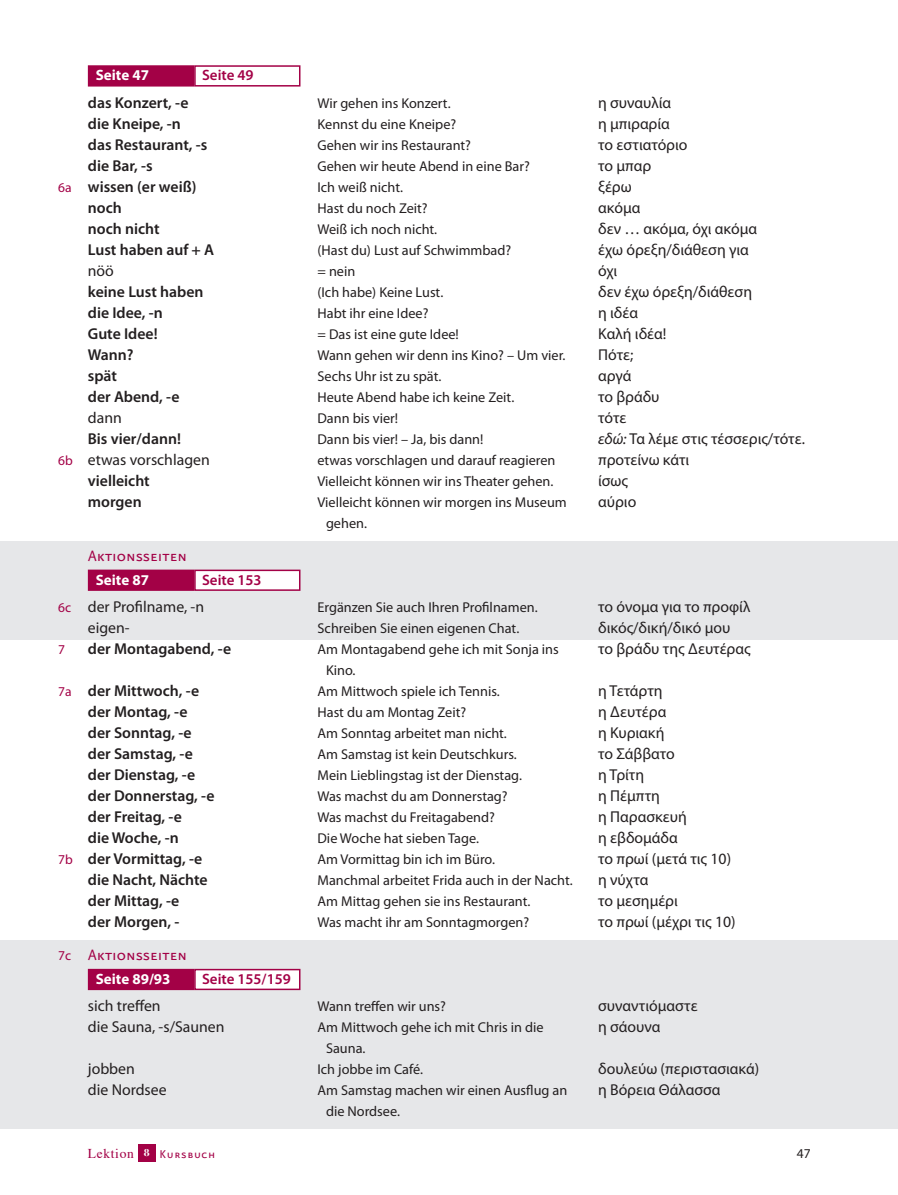
<style>
.page{position:relative;width:898px;height:1195px;background:#fff}
.page>*{position:absolute;margin:0;border:0;box-sizing:border-box;transform-origin:0 0}
.t1{font:18px "Eureka Sans Regular Caps";color:#a30146}
.t2{font:15.75px/21px "Myriad Pro";color:#231f20}
.t3{font:600 15.75px/21px "Myriad Pro";color:#231f20}
.t4{font:600 15px "Myriad Pro";color:#a30146}
.t5{font:700 15px "Myriad Pro";color:#fff}
.t6{font:14.25px "Myriad Pro";color:#231f20}
.t7{font:13.5px "Eureka Sans Regular Caps";letter-spacing:.05em;color:#a30146}
.t8{font:13.5px "Myriad Pro";color:#231f20}
.t9{font:13.5px "Myriad Pro";color:#a30146}
.s1{font-weight:400;font-size:13.5px;color:#a30146}
.s2{font-size:13.5px;color:#a30146}
.s3{font-family:"Myriad Pro";font-size:13.5px}
.s4{font-style:italic}
.s5{font-family:"Times"}
</style>
<div class="page">
<div style="left:0;top:541px;width:898px;height:98px;background:#e6e7e9"></div>
<div style="left:0;top:940px;width:898px;height:188px;background:#e6e7e9"></div>
<div style="left:89px;top:66px;width:104px;height:20px;background:#a30146"></div>
<div style="left:88px;top:65px;width:106px;height:22px;border:2px solid #a30146"></div>
<div style="left:194px;top:65px;width:106px;height:22px;border:2px solid #a30146"></div>
<div style="left:89px;top:570px;width:104px;height:20px;background:#a30146"></div>
<div style="left:88px;top:569px;width:106px;height:22px;border:2px solid #a30146"></div>
<div style="left:195px;top:570px;width:105px;height:20px;background:#fff"></div>
<div style="left:194px;top:569px;width:106px;height:22px;border:2px solid #a30146"></div>
<div style="left:89px;top:969px;width:104px;height:20px;background:#a30146"></div>
<div style="left:88px;top:968px;width:106px;height:22px;border:2px solid #a30146"></div>
<div style="left:195px;top:969px;width:105px;height:20px;background:#fff"></div>
<div style="left:194px;top:968px;width:106px;height:22px;border:2px solid #a30146"></div>
<div style="left:138px;top:1144px;width:17px;height:17px;background:#a30146"></div>
<p class="t5" style="left:96px;top:67px;width:55px">Seite 47</p>
<p class="t4" style="left:202px;top:67px;width:53px">Seite 49</p>
<p class="t3" style="left:88px;top:92px;width:102px">das Konzert, -e</p>
<p class="t3" style="left:88px;top:113px;width:95px">die Kneipe, -n</p>
<p class="t3" style="left:88px;top:134px;width:121px">das Restaurant, -s</p>
<p class="t3" style="left:88px;top:155px;width:66px">die Bar, -s</p>
<p class="t3" style="left:58px;top:176px;width:140px"><span class="s1">6a</span> wissen (er weiß)</p>
<p class="t3" style="left:88px;top:197px;width:35px">noch</p>
<p class="t3" style="left:88px;top:218px;width:73px">noch nicht</p>
<p class="t3" style="left:88px;top:239px;width:128px">Lust haben auf + A</p>
<p class="t2" style="left:88px;top:260px;width:28px">nöö</p>
<p class="t3" style="left:88px;top:281px;width:117px">keine Lust haben die Idee, -n<br>Gute Idee!<br>Wann?<br>spät<br>der Abend, -e</p>
<p class="t2" style="left:88px;top:407px;width:35px">dann</p>
<p class="t3" style="left:88px;top:428px;width:95px">Βis vier/dann!</p>
<p class="t2" style="left:58px;top:449px;width:153px"><span class="s2">6b</span> etwas vorschlagen</p>
<p class="t3" style="left:88px;top:470px;width:63px">vielleicht</p>
<p class="t3" style="left:88px;top:491px;width:55px">morgen</p>
<p class="t1" style="left:88px;top:547px;width:101px">Aktionsseiten</p>
<p class="t5" style="left:96px;top:571px;width:55px">Seite 87</p>
<p class="t4" style="left:202px;top:571px;width:61px">Seite 153</p>
<p class="t2" style="left:88px;top:596px;width:118px;text-indent:-30px"><span class="s2">6c</span> der Profilname, -n eigen-</p>
<p class="t9" style="left:58px;top:642px;width:8px">7</p>
<p class="t3" style="left:88px;top:638px;width:145px">der Montagabend, -e</p>
<p class="t3" style="left:58px;top:680px;width:143px"><span class="s1">7a</span> der Mittwoch, -e</p>
<p class="t3" style="left:88px;top:701px;width:101px">der Montag, -e</p>
<p class="t3" style="left:88px;top:722px;width:105px">der Sonntag, -e</p>
<p class="t3" style="left:88px;top:743px;width:106px">der Samstag, -e</p>
<p class="t3" style="left:88px;top:764px;width:109px">der Dienstag, -e</p>
<p class="t3" style="left:88px;top:785px;width:128px">der Donnerstag, -e</p>
<p class="t3" style="left:88px;top:806px;width:96px">der Freitag, -e</p>
<p class="t3" style="left:88px;top:827px;width:92px">die Woche, -n</p>
<p class="t3" style="left:58px;top:848px;width:146px"><span class="s1">7b</span> der Vormittag, -e</p>
<p class="t3" style="left:88px;top:869px;width:121px">die Nacht, Nächte</p>
<p class="t3" style="left:88px;top:890px;width:93px">der Mittag, -e</p>
<p class="t3" style="left:88px;top:911px;width:93px">der Morgen, -</p>
<p class="t1" style="left:58px;top:946px;width:130px"><span class="s3">7c</span> Aktionsseiten</p>
<p class="t5" style="left:96px;top:970px;width:76px">Seite 89/93</p>
<p class="t4" style="left:202px;top:970px;width:90px">Seite 155/159</p>
<p class="t2" style="left:88px;top:995px;width:138px">sich treffen<br>die Sauna, -s/Saunen</p>
<p class="t2" style="left:88px;top:1058px;width:80px">jobben<br>die Nordsee</p>
<p class="t6" style="left:317px;top:95px;width:135px">Wir gehen ins Konzert.</p>
<p class="t6" style="left:317px;top:116px;width:140px">Kennst du eine Kneipe?</p>
<p class="t6" style="left:317px;top:137px;width:155px">Gehen wir ins Restaurant?</p>
<p class="t6" style="left:317px;top:158px;width:214px">Gehen wir heute Abend in eine Bar?</p>
<p class="t6" style="left:317px;top:179px;width:87px">Ich weiß nicht.</p>
<p class="t6" style="left:317px;top:200px;width:112px">Hast du noch Zeit?</p>
<p class="t6" style="left:317px;top:221px;width:121px">Weiß ich noch nicht.</p>
<p class="t6" style="left:317px;top:242px;width:195px">(Hast du) Lust auf Schwimmbad?</p>
<p class="t6" style="left:317px;top:263px;width:39px">= nein</p>
<p class="t6" style="left:317px;top:284px;width:127px">(Ich habe) Keine Lust.</p>
<p class="t6" style="left:317px;top:305px;width:112px">Habt ihr eine Idee?</p>
<p class="t6" style="left:317px;top:326px;width:143px">= Das ist eine gute Idee!</p>
<p class="t6" style="left:317px;top:347px;width:249px">Wann gehen wir denn ins Kino? – Um vier.</p>
<p class="t6" style="left:317px;top:368px;width:125px">Sechs Uhr ist zu spät.</p>
<p class="t6" style="left:317px;top:389px;width:198px">Heute Abend habe ich keine Zeit.</p>
<p class="t6" style="left:317px;top:410px;width:82px">Dann bis vier!</p>
<p class="t6" style="left:317px;top:431px;width:167px">Dann bis vier! – Ja, bis dann!</p>
<p class="t6" style="left:317px;top:452px;width:240px">etwas vorschlagen und darauf reagieren</p>
<p class="t6" style="left:317px;top:473px;width:237px">Vielleicht können wir ins Theater gehen.</p>
<p class="t6" style="left:317px;top:494px;width:251px">Vielleicht können wir morgen ins Museum</p>
<p class="t6" style="left:326px;top:515px;width:43px">gehen.</p>
<p class="t2" style="left:598px;top:92px;width:208px">η συναυλία<br>η μπιραρία<br>το εστιατόριο<br>το μπαρ<br>ξέρω<br>ακόμα<br>δεν … ακόμα, όχι ακόμα<br>έχω όρεξη/διάθεση για<br>όχι<br>δεν έχω όρεξη/διάθεση<br>η ιδέα<br>Καλή ιδέα!<br>Πότε;<br>αργά<br>το βράδυ<br>τότε<br><span class="s4">εδώ:</span> Tα λέμε στις τέσσερις/τότε. προτείνω κάτι<br>ίσως<br>αύριο</p>
<p class="t6" style="left:317px;top:599px;width:222px">Ergänzen Sie auch Ihren Profilnamen.</p>
<p class="t6" style="left:317px;top:620px;width:203px">Schreiben Sie einen eigenen Chat.</p>
<p class="t6" style="left:317px;top:641px;width:243px">Am Montagabend gehe ich mit Sonja ins</p>
<p class="t6" style="left:326px;top:662px;width:31px">Kino.</p>
<p class="t6" style="left:317px;top:683px;width:184px">Am Mittwoch spiele ich Tennis.</p>
<p class="t6" style="left:317px;top:704px;width:150px">Hast du am Montag Zeit?</p>
<p class="t6" style="left:317px;top:725px;width:191px">Am Sonntag arbeitet man nicht.</p>
<p class="t6" style="left:317px;top:746px;width:201px">Am Samstag ist kein Deutschkurs.</p>
<p class="t6" style="left:317px;top:767px;width:206px">Mein Lieblingstag ist der Dienstag.</p>
<p class="t6" style="left:317px;top:788px;width:192px">Was machst du am Donnerstag?</p>
<p class="t6" style="left:317px;top:809px;width:179px">Was machst du Freitagabend?</p>
<p class="t6" style="left:317px;top:830px;width:163px">Die Woche hat sieben Tage.</p>
<p class="t6" style="left:317px;top:851px;width:179px">Am Vormittag bin ich im Büro.</p>
<p class="t6" style="left:317px;top:872px;width:257px">Manchmal arbeitet Frida auch in der Nacht.</p>
<p class="t6" style="left:317px;top:893px;width:214px">Am Mittag gehen sie ins Restaurant.</p>
<p class="t6" style="left:317px;top:914px;width:213px">Was macht ihr am Sonntagmorgen?</p>
<p class="t2" style="left:598px;top:596px;width:154px">το όνομα για το προφίλ δικός/δική/δικό μου<br>το βράδυ της Δευτέρας</p>
<p class="t2" style="left:598px;top:680px;width:139px">η Τετάρτη<br>η Δευτέρα<br>η Κυριακή<br>το Σάββατο<br>η Τρίτη<br>η Πέμπτη<br>η Παρασκευή<br>η εβδομάδα<br>το πρωί (μετά τις 10) η νύχτα<br>το μεσημέρι<br>το πρωί (μέχρι τις 10)</p>
<p class="t6" style="left:317px;top:998px;width:130px">Wann treffen wir uns?</p>
<p class="t6" style="left:317px;top:1019px;width:228px">Am Mittwoch gehe ich mit Chris in die</p>
<p class="t6" style="left:326px;top:1040px;width:41px">Sauna.</p>
<p class="t6" style="left:317px;top:1061px;width:107px">Ich jobbe im Café.</p>
<p class="t6" style="left:317px;top:1082px;width:251px">Am Samstag machen wir einen Ausflug an</p>
<p class="t6" style="left:326px;top:1103px;width:75px">die Nordsee.</p>
<p class="t2" style="left:598px;top:995px;width:101px">συναντιόμαστε η σάουνα</p>
<p class="t2" style="left:598px;top:1058px;width:163px">δουλεύω (περιστασιακά) η Βόρεια Θάλασσα</p>
<p class="t7" style="left:88px;top:1147px;width:129px"><span class="s5">Lektion</span> <sup>8</sup> Kursbuch</p>
<p class="t8" style="left:797px;top:1145px;width:15px">47</p>
</div>
